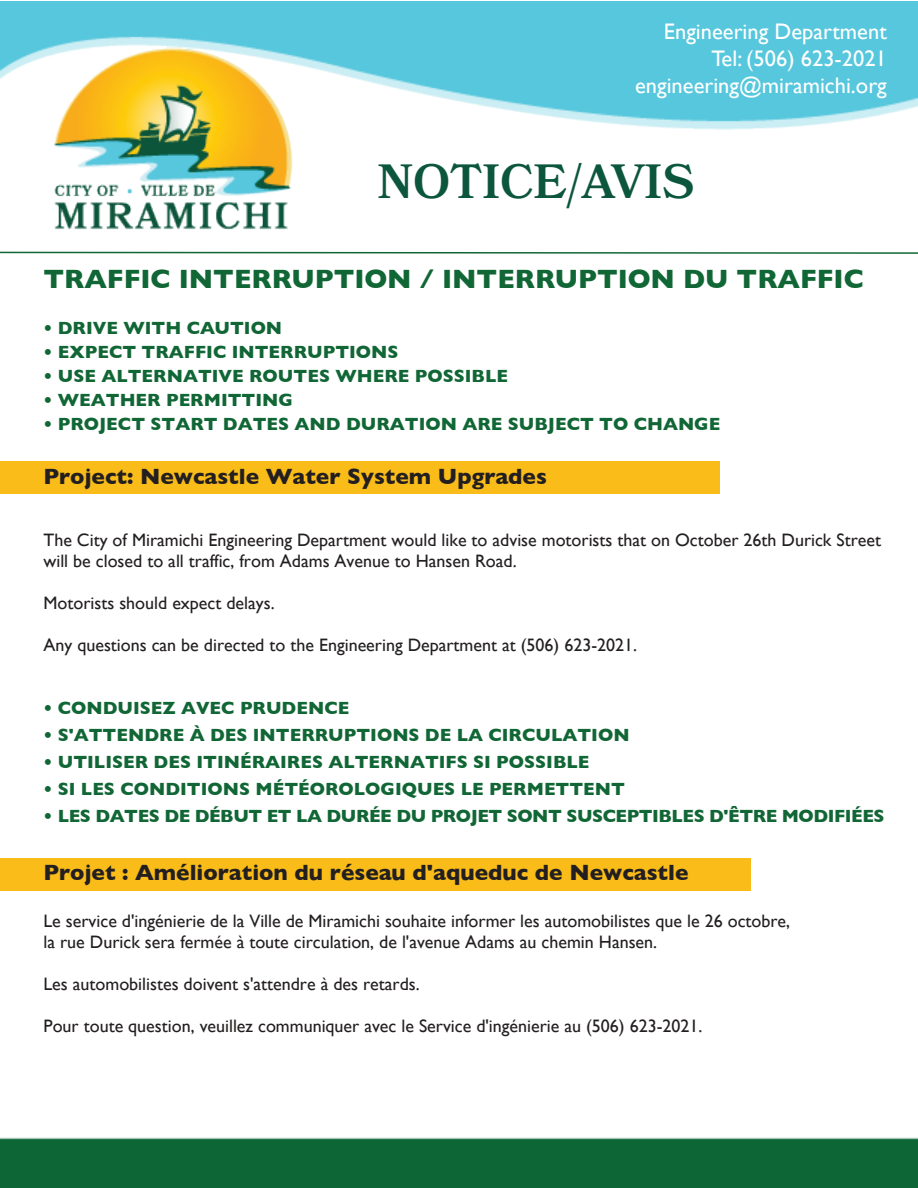
<style>
.page{position:relative;width:918px;height:1188px;background:#fff}
.page>*{position:absolute;margin:0;border:0;box-sizing:border-box;transform-origin:0 0}
.t1{font:600 48px "Bookmania";color:#0b563c}
.t2{font:700 27px "Gill Sans";color:#116635}
.t3{font:700 22.5px "Gill Sans";color:#231f20}
.t4{font:22.5px/27px "Gill Sans";color:#fff;text-align:right}
.t5{font:18px/21px "Gill Sans";color:#231f20}
.t6{font:700 18px "Gill Sans";color:#116635}
.t7{font:700 18px "Gill Sans";letter-spacing:-.025em;color:#116635}
</style>
<div class="page">
<img style="left:0;top:1px;width:918px;height:1187px">
<svg style="left:0;top:251px;width:918px;height:5px"></svg>
<p class="t4" style="left:635px;top:18px;width:253px">Engineering Department<br>Tel: (506) 623-2021 engineering@miramichi.org</p>
<h1 class="t1" style="left:378px;top:153px;width:319px">NOTICE/AVIS</h1>
<h2 class="t2" style="left:44px;top:257px;width:822px">TRAFFIC INTERRUPTION / INTERRUPTION DU TRAFFIC</h2>
<p class="t6" style="left:44px;top:314px;width:240px">• DRIVE WITH CAUTION</p>
<p class="t6" style="left:43px;top:338px;width:357px">• EXPECT TRAFFIC INTERRUPTIONS</p>
<p class="t6" style="left:43px;top:362px;width:466px">• USE ALTERNATIVE ROUTES WHERE POSSIBLE</p>
<p class="t6" style="left:43px;top:386px;width:251px">• WEATHER PERMITTING</p>
<p class="t6" style="left:43px;top:410px;width:678px">• PROJECT START DATES AND DURATION ARE SUBJECT TO CHANGE</p>
<p class="t3" style="left:44px;top:459px;width:505px">Project: Newcastle Water System Upgrades</p>
<p class="t5" style="left:44px;top:529px;width:839px">The City of Miramichi Engineering Department would like to advise motorists that on October 26th Durick Street will be closed to all traffic, from Adams Avenue to Hansen Road.</p>
<p class="t5" style="left:44px;top:592px;width:233px">Motorists should expect delays.</p>
<p class="t5" style="left:44px;top:634px;width:595px">Any questions can be directed to the Engineering Department at (506) 623-2021.</p>
<p class="t6" style="left:43px;top:693px;width:307px">• CONDUISEZ AVEC PRUDENCE</p>
<p class="t6" style="left:43px;top:720px;width:588px">• S'ATTENDRE À DES INTERRUPTIONS DE LA CIRCULATION</p>
<p class="t6" style="left:43px;top:747px;width:548px">• UTILISER DES ITINÉRAIRES ALTERNATIFS SI POSSIBLE</p>
<p class="t6" style="left:43px;top:774px;width:583px">• SI LES CONDITIONS MÉTÉOROLOGIQUES LE PERMETTENT</p>
<p class="t7" style="left:43px;top:801px;width:843px">• LES DATES DE DÉBUT ET LA DURÉE DU PROJET SONT SUSCEPTIBLES D'ÊTRE MODIFIÉES</p>
<p class="t3" style="left:44px;top:855px;width:646px">Projet : Amélioration du réseau d'aqueduc de Newcastle</p>
<p class="t5" style="left:44px;top:910px;width:748px">Le service d'ingénierie de la Ville de Miramichi souhaite informer les automobilistes que le 26 octobre, la rue Durick sera fermée à toute circulation, de l'avenue Adams au chemin Hansen.</p>
<p class="t5" style="left:44px;top:973px;width:378px">Les automobilistes doivent s'attendre à des retards.</p>
<p class="t5" style="left:44px;top:1015px;width:661px">Pour toute question, veuillez communiquer avec le Service d'ingénierie au (506) 623-2021.</p>
</div>
